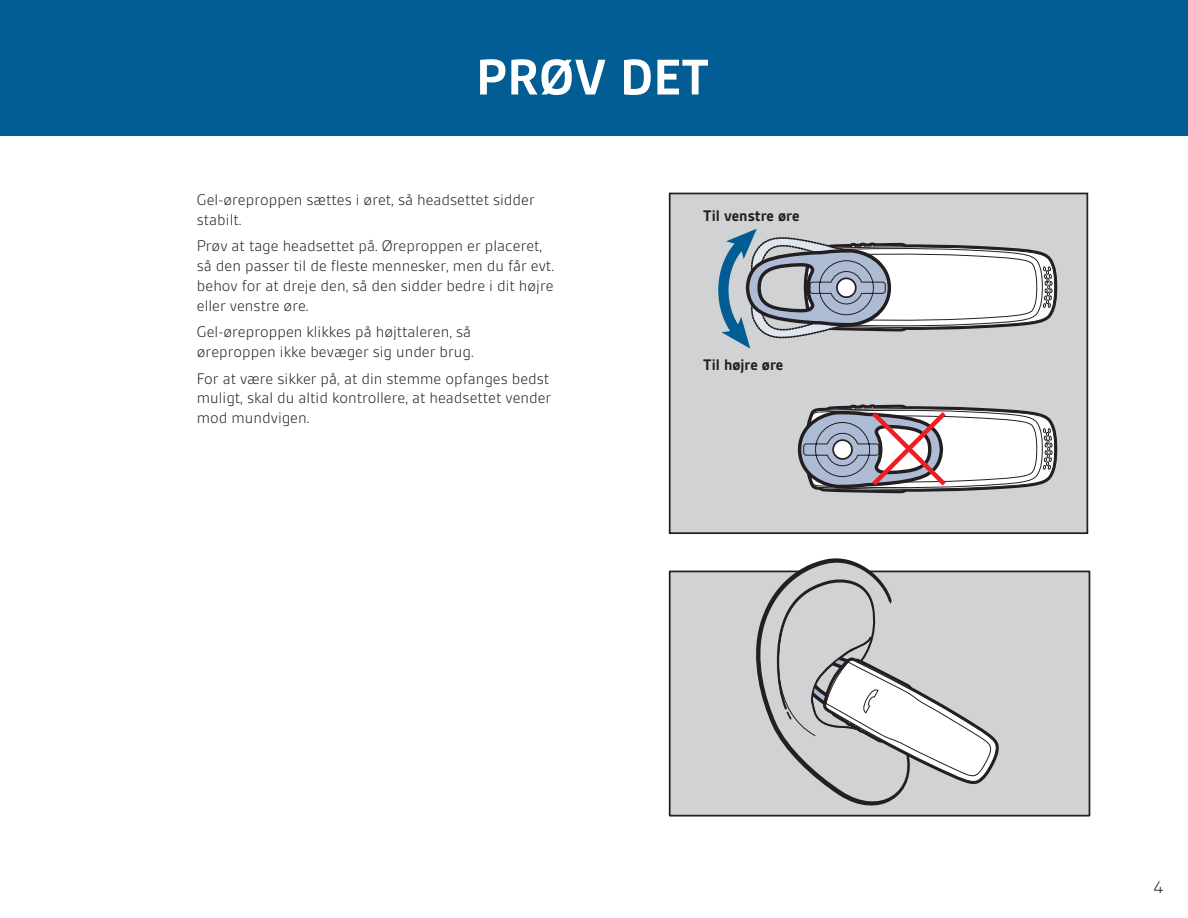
<style>
.page{position:relative;width:1188px;height:918px;background:#fff}
.page>*{position:absolute;margin:0;border:0;box-sizing:border-box;transform-origin:0 0}
.t1{font:700 54px "Gesta";color:#fff}
.t2{font:300 18px "Gesta";color:#231f20}
.t3{font:300 16.5px/19.8px "Gesta";color:#231f20}
.t4{font:700 16.5px "Gesta";color:#231f20}
</style>
<div class="page">
<div style="left:0;top:0;width:1188px;height:136px;background:#015d93"></div>
<div style="left:670px;top:193px;width:417px;height:340px;background:#d1d2d4"></div>
<div style="left:669px;top:193px;width:419px;height:341px;border:2px solid #231f20"></div>
<svg style="left:797px;top:404px;width:261px;height:90px;background:#b9b4ba"></svg>
<svg style="left:718px;top:229px;width:340px;height:120px"></svg>
<div style="left:670px;top:571px;width:419px;height:245px;background:#d1d2d4"></div>
<div style="left:669px;top:571px;width:421px;height:246px;border:2px solid #231f20"></div>
<svg style="left:751px;top:558px;width:250px;height:259px"></svg>
<h1 class="t1" style="left:476px;top:49px;width:235px">PRØV DET</h1>
<p class="t3" style="left:197px;top:190px;width:339px">Gel-øreproppen sættes i øret, så headsettet sidder stabilt.</p>
<p class="t3" style="left:197px;top:236px;width:359px">Prøv at tage headsettet på. Øreproppen er placeret, så den passer til de fleste mennesker, men du får evt. behov for at dreje den, så den sidder bedre i dit højre eller venstre øre.</p>
<p class="t3" style="left:197px;top:322px;width:278px">Gel-øreproppen klikkes på højttaleren, så øreproppen ikke bevæger sig under brug.</p>
<p class="t3" style="left:197px;top:369px;width:356px">For at være sikker på, at din stemme opfanges bedst muligt, skal du altid kontrollere, at headsettet vender mod mundvigen.</p>
<p class="t4" style="left:703px;top:207px;width:98px">Til venstre øre</p>
<p class="t4" style="left:703px;top:356px;width:82px">Til højre øre</p>
<p class="t2" style="left:1154px;top:878px;width:12px">4</p>
</div>
